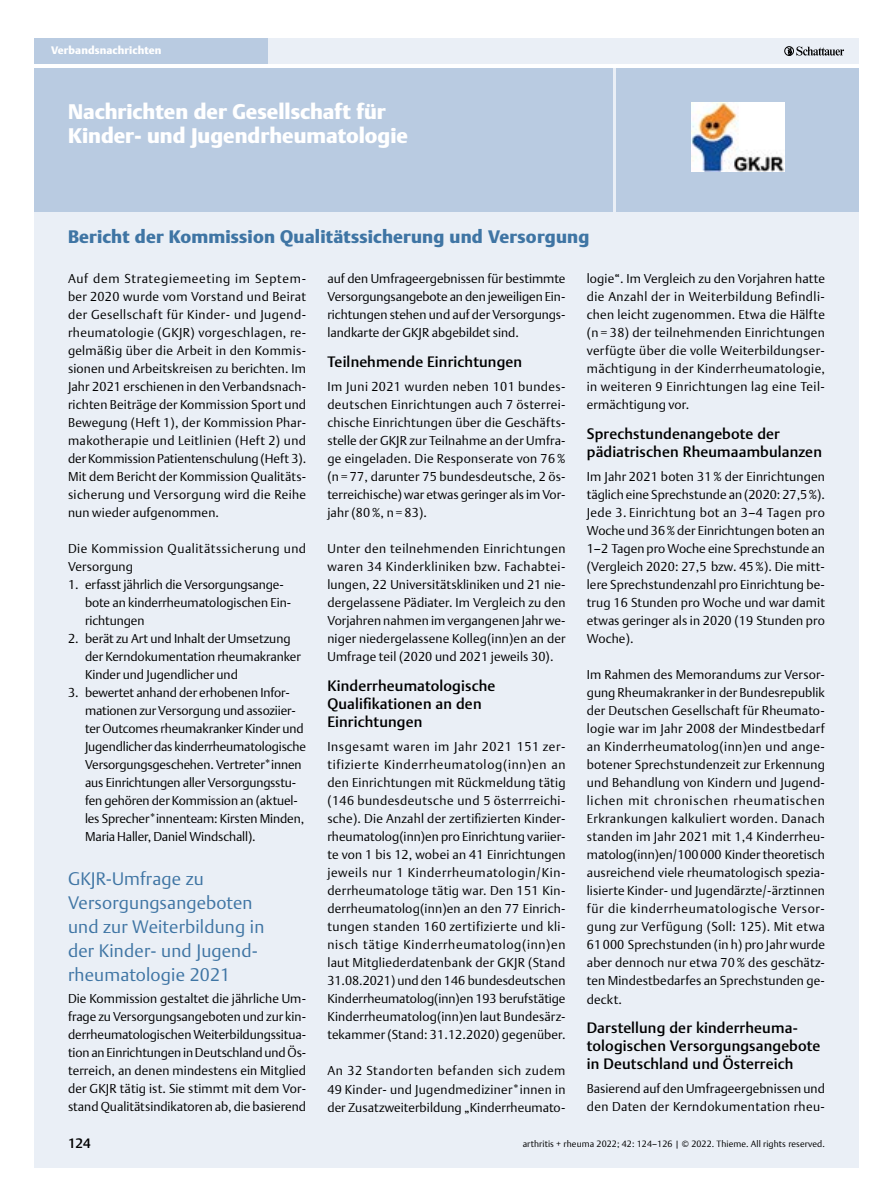
<style>
.page{position:relative;width:893px;height:1191px;background:#fff}
.page>*{position:absolute;margin:0;border:0;box-sizing:border-box;transform-origin:0 0}
.t1{font:900 21px/24px "Thieme Argo 2011";color:#fff}
.t2{font:300 18px/24px "Thieme Argo 2011";letter-spacing:.01em;color:#3f75a4}
.t3{font:900 18px "Thieme Argo 2011";letter-spacing:.01em;color:#3f75a4}
.t4{font:500 15px/18px "Thieme Argo 2011";letter-spacing:.01em;color:#000}
.t5{font:500 13.5px "Thieme Argo 2011";color:#000}
.t6{font:300 12.75px/18px "Thieme Argo 2011";color:#000;text-align:justify}
.t7{font:300 12.75px/18px "Thieme Argo 2011";letter-spacing:.04em;color:#000}
.t8{font:900 10.8px "Thieme Argo 2011";letter-spacing:.01em;color:#fff}
.t9{font:300 9px "Thieme Argo 2011";letter-spacing:.01em;color:#000}
</style>
<div class="page">
<div style="left:34px;top:68px;width:825px;height:1099px;background:#eaeff6"></div>
<div style="left:34px;top:38px;width:825px;height:26px;background:#eaeff6"></div>
<div style="left:34px;top:38px;width:234px;height:26px;background:#b9cbe1"></div>
<div style="left:784px;top:46px;width:10px;height:10px;border:1px solid #000;border-radius:50%"></div>
<svg style="left:786px;top:47px;width:58px;height:9px"></svg>
<div style="left:617px;top:68px;width:242px;height:143px;background:#b9cbe1"></div>
<img style="left:691px;top:102px;width:93px;height:70px">
<div style="left:34px;top:68px;width:578px;height:143px;background:#b9cbe1"></div>
<p class="t8" style="left:51px;top:43px;width:112px">Verbandsnachrichten</p>
<h1 class="t1" style="left:68px;top:99px;width:341px">Nachrichten der Gesellschaft für<br>Kinder- und Jugendrheumatologie</h1>
<h2 class="t3" style="left:68px;top:225px;width:523px">Bericht der Kommission Qualitätssicherung und Versorgung</h2>
<p class="t6" style="left:68px;top:269px;width:240px">Auf dem Strategiemeeting im Septem&shy;ber 2020 wurde vom Vorstand und Beirat der Gesellschaft für Kinder- und Jugend&shy;rheumatologie (GKJR) vorgeschlagen, re&shy;gelmäßig über die Arbeit in den Kommis&shy;sionen und Arbeitskreisen zu berichten. Im Jahr 2021 erschienen in den Verbandsnach&shy;richten Beiträge der Kommission Sport und Bewegung (Heft 1), der Kommission Phar&shy;makotherapie und Leitlinien (Heft 2) und der Kommission Patientenschulung (Heft 3).<br>Mit dem Bericht der Kommission Qualitäts&shy;sicherung und Versorgung wird die Reihe nun wieder aufgenommen.</p>
<p class="t7" style="left:68px;top:539px;width:240px">Die Kommission Qualitätssicherung und<br>Versorgung</p>
<p class="t6" style="left:85px;top:575px;width:208px;text-align:left;text-indent:-17px">1. erfasst jährlich die Versorgungsange&shy;bote an kinderrheumatologischen Ein&shy;richtungen</p>
<p class="t6" style="left:85px;top:629px;width:217px;text-align:left;text-indent:-17px">2. berät zu Art und Inhalt der Umsetzung der Kerndokumentation rheumakranker<br>Kinder und Jugendlicher und</p>
<p class="t6" style="left:85px;top:683px;width:223px;text-align:left;text-indent:-17px">3. bewertet anhand der erhobenen Infor&shy;mationen zur Versorgung und assoziier&shy;ter Outcomes rheumakranker Kinder und Jugendlicher das kinderrheumatologische Versorgungsgeschehen. Vertreter*innen aus Einrichtungen aller Versorgungsstu&shy;fen gehören der Kommission an (aktuel&shy;les Sprecher*innenteam: Kirsten Minden, Maria Haller, Daniel Windschall).</p>
<h2 class="t2" style="left:68px;top:866px;width:198px">GKJR-Umfrage zu<br>Versorgungsangeboten und zur Weiterbildung in der Kinder- und Jugend&shy;rheumatologie 2021</h2>
<p class="t6" style="left:68px;top:989px;width:240px">Die Kommission gestaltet die jährliche Um&shy;frage zu Versorgungsangeboten und zur kin&shy;derrheumatologischen Weiterbildungssitua&shy;tion an Einrichtungen in Deutschland und Ös&shy;terreich, an denen mindestens ein Mitglied der GKJR tätig ist. Sie stimmt mit dem Vor&shy;stand Qualitätsindikatoren ab, die basierend</p>
<p class="t6" style="left:327px;top:269px;width:240px">auf den Umfrageergebnissen für bestimmte Versorgungsangebote an den jeweiligen Ein&shy;richtungen stehen und auf der Versorgungs&shy;landkarte der GKJR abgebildet sind.</p>
<p class="t4" style="left:327px;top:352px;width:196px">Teilnehmende Einrichtungen</p>
<p class="t6" style="left:327px;top:377px;width:240px">Im Juni 2021 wurden neben 101 bundes&shy;deutschen Einrichtungen auch 7 österrei&shy;chische Einrichtungen über die Geschäfts&shy;stelle der GKJR zur Teilnahme an der Umfra&shy;ge eingeladen. Die Responserate von 76 % (n = 77, darunter 75 bundesdeutsche, 2 ös&shy;terreichische) war etwas geringer als im Vor&shy;jahr (80%, n = 83).</p>
<p class="t6" style="left:327px;top:539px;width:240px">Unter den teilnehmenden Einrichtungen waren 34 Kinderkliniken bzw. Fachabtei&shy;lungen, 22 Universitätskliniken und 21 nie&shy;dergelassene Pädiater. Im Vergleich zu den Vorjahren nahmen im vergangenen Jahr we&shy;niger niedergelassene Kolleg(inn)en an der Umfrage teil (2020 und 2021 jeweils 30).</p>
<p class="t4" style="left:327px;top:676px;width:169px">Kinderrheumatologische -Qualifikationen an den<br>Einrichtungen</p>
<p class="t6" style="left:327px;top:737px;width:240px">Insgesamt waren im Jahr 2021 151 zer&shy;tifizierte Kinderrheumatolog(inn)en an den Einrichtungen mit Rückmeldung tätig (146 bundesdeutsche und 5 österrreichi&shy;sche). Die Anzahl der zertifizierten Kinder&shy;rheumatolog(inn)en pro Einrichtung variier&shy;te von 1 bis 12, wobei an 41 Einrichtungen jeweils nur 1 Kinderrheumatologin/Kin&shy;derrheumatologe tätig war. Den 151 Kin&shy;derrheumatolog(inn)en an den 77 Einrich&shy;tungen standen 160 zertifizierte und kli&shy;nisch tätige Kinderrheumatolog(inn)en laut Mitgliederdatenbank der GKJR (Stand 31.08.2021) und den 146 bundesdeutschen Kinderrheumatolog(inn)en 193 berufstätige Kinderrheumatolog(inn)en laut Bundesärz&shy;tekammer (Stand: 31.12.2020) gegenüber.</p>
<p class="t6" style="left:327px;top:1061px;width:240px">An 32 Standorten befanden sich zudem 49 Kinder- und Jugendmediziner*innen in der Zusatzweiterbildung „Kinderrheumato-</p>
<p class="t6" style="left:587px;top:269px;width:240px">logie“. Im Vergleich zu den Vorjahren hatte die Anzahl der in Weiterbildung Befindli&shy;chen leicht zugenommen. Etwa die Hälfte (n = 38) der teilnehmenden Einrichtungen verfügte über die volle Weiterbildungser&shy;mächtigung in der Kinderrheumatologie, in weiteren 9 Einrichtungen lag eine Teil&shy;ermächtigung vor.</p>
<p class="t4" style="left:587px;top:424px;width:237px">Sprechstundenangebote der pädiatrischen Rheumaambulanzen</p>
<p class="t6" style="left:587px;top:467px;width:240px">Im Jahr 2021 boten 31% der Einrichtungen täglich eine Sprechstunde an (2020: 27,5%).<br>Jede 3. Einrichtung bot an 3–4 Tagen pro Woche und 36% der Einrichtungen boten an 1–2 Tagen pro Woche eine Sprechstunde an (Vergleich 2020: 27,5 bzw. 45%). Die mitt&shy;lere Sprechstundenzahl pro Einrichtung be&shy;trug 16 Stunden pro Woche und war damit etwas geringer als in 2020 (19 Stunden pro Woche).</p>
<p class="t6" style="left:587px;top:665px;width:240px">Im Rahmen des Memorandums zur Versor&shy;gung Rheumakranker in der Bundesrepublik der Deutschen Gesellschaft für Rheumato&shy;logie war im Jahr 2008 der Mindestbedarf an Kinderrheumatolog(inn)en und ange&shy;botener Sprechstundenzeit zur Erkennung und Behandlung von Kindern und Jugend&shy;lichen mit chronischen rheumatischen Erkrankungen kalkuliert worden. Danach standen im Jahr 2021 mit 1,4 Kinderrheu&shy;matolog(inn)en/100000 Kinder theoretisch ausreichend viele rheumatologisch spezia&shy;lisierte Kinder- und Jugendärzte/-ärztinnen für die kinderrheumatologische Versor&shy;gung zur Verfügung (Soll: 125). Mit etwa 61 000 Sprechstunden (in h) pro Jahr wurde aber dennoch nur etwa 70% des geschätz&shy;ten Mindestbedarfes an Sprechstunden ge&shy;deckt.</p>
<p class="t4" style="left:587px;top:1018px;width:235px">Darstellung der kinderrheuma&shy;tologischen Versorgungsangebote in Deutschland und Österreich</p>
<p class="t6" style="left:587px;top:1079px;width:240px">Basierend auf den Umfrageergebnissen und den Daten der Kerndokumentation rheu-</p>
<p class="t5" style="left:68px;top:1134px;width:24px">124</p>
<p class="t9" style="left:523px;top:1137px;width:304px">arthritis + rheuma 2022; 42: 124–126 | © 2022. Thieme. All rights reserved.</p>
</div>
